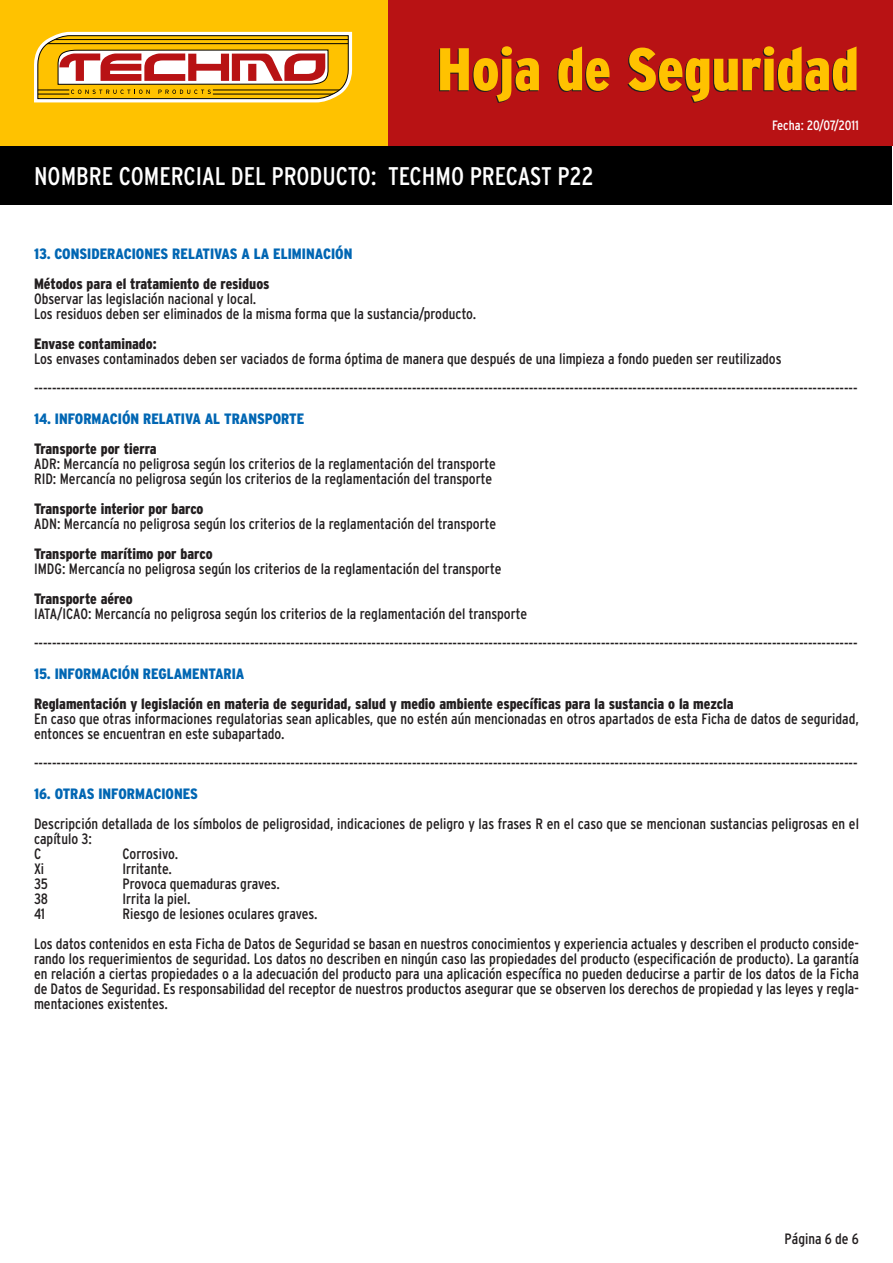
<style>
.page{position:relative;width:893px;height:1263px;background:#fff}
.page>*{position:absolute;margin:0;border:0;box-sizing:border-box;transform-origin:0 0}
.t1{font:900 condensed 60px "Interstate";color:#ffc200}
.t2{font:condensed 25.5px "Interstate";color:#fff}
.general{font:condensed 15px/15px "Interstate";color:#231f20}
.general-2{font:900 condensed 15px "Interstate";color:#231f20}
.ladillo_azul{font:900 condensed 15px "Interstate";color:#0166b3}
.t3{font:condensed 13.5px "Interstate";color:#fff}
</style>
<div class="page">
<div style="left:0;top:104px;width:892px;height:101px;background:#000"></div>
<div style="left:0;top:0;width:892px;height:145px;background:#ffc200"></div>
<div style="left:388px;top:0;width:504px;height:145px;background:#b81214"></div>
<svg style="left:34px;top:31px;width:319px;height:72px"></svg>
<h1 class="t1" style="left:437px;top:36px;width:423px">Hoja de Seguridad</h1>
<h2 class="t2" style="left:34px;top:162px;width:561px">NOMBRE COMERCIAL DEL PRODUCTO: TECHMO PRECAST P22</h2>
<p class="t3" style="left:772px;top:117px;width:88px">Fecha: 20/07/2011</p>
<p class="ladillo_azul" style="left:34px;top:245px;width:320px">13. CONSIDERACIONES RELATIVAS A LA ELIMINACIÓN</p>
<p class="general-2" style="left:34px;top:275px;width:237px">Métodos para el tratamiento de residuos</p>
<p class="general" style="left:34px;top:291px;width:224px">Observar las legislación nacional y local.</p>
<p class="general" style="left:34px;top:306px;width:444px">Los residuos deben ser eliminados de la misma forma que la sustancia/producto.</p>
<p class="general-2" style="left:34px;top:335px;width:124px">Envase contaminado:</p>
<p class="general" style="left:34px;top:351px;width:749px">Los envases contaminados deben ser vaciados de forma óptima de manera que después de una limpieza a fondo pueden ser reutilizados</p>
<p class="general" style="left:34px;top:381px;width:825px">---------------------------------------------------------------------------------------------------------------------------------------------------------------------------------------</p>
<p class="ladillo_azul" style="left:34px;top:410px;width:272px">14. INFORMACIÓN RELATIVA AL TRANSPORTE</p>
<p class="general-2" style="left:34px;top:440px;width:124px">Transporte por tierra</p>
<p class="general" style="left:34px;top:456px;width:463px">ADR: Mercancía no peligrosa según los criterios de la reglamentación del transporte</p>
<p class="general" style="left:34px;top:471px;width:460px">RID: Mercancía no peligrosa según los criterios de la reglamentación del transporte</p>
<p class="general-2" style="left:34px;top:500px;width:171px">Transporte interior por barco</p>
<p class="general" style="left:34px;top:516px;width:464px">ADN: Mercancía no peligrosa según los criterios de la reglamentación del transporte</p>
<p class="general-2" style="left:34px;top:545px;width:180px">Transporte marítimo por barco</p>
<p class="general" style="left:34px;top:561px;width:469px">IMDG: Mercancía no peligrosa según los criterios de la reglamentación del transporte</p>
<p class="general-2" style="left:34px;top:590px;width:100px">Transporte aéreo</p>
<p class="general" style="left:34px;top:606px;width:495px">IATA/ICAO: Mercancía no peligrosa según los criterios de la reglamentación del transporte</p>
<p class="general" style="left:34px;top:636px;width:825px">---------------------------------------------------------------------------------------------------------------------------------------------------------------------------------------</p>
<p class="ladillo_azul" style="left:34px;top:665px;width:212px">15. INFORMACIÓN REGLAMENTARIA</p>
<p class="general-2" style="left:34px;top:695px;width:701px">Reglamentación y legislación en materia de seguridad, salud y medio ambiente específicas para la sustancia o la mezcla</p>
<p class="general" style="left:34px;top:711px;width:826px">En caso que otras informaciones regulatorias sean aplicables, que no estén aún mencionadas en otros apartados de esta Ficha de datos de seguridad, entonces se encuentran en este subapartado.</p>
<p class="general" style="left:34px;top:756px;width:825px">---------------------------------------------------------------------------------------------------------------------------------------------------------------------------------------</p>
<p class="ladillo_azul" style="left:34px;top:785px;width:165px">16. OTRAS INFORMACIONES</p>
<p class="general" style="left:34px;top:816px;width:826px">Descripción detallada de los símbolos de peligrosidad, indicaciones de peligro y las frases R en el caso que se mencionan sustancias peligrosas en el capítulo 3:</p>
<p class="general" style="left:34px;top:846px;width:9px">C</p>
<p class="general" style="left:123px;top:846px;width:57px">Corrosivo.</p>
<p class="general" style="left:34px;top:861px;width:12px">Xi</p>
<p class="general" style="left:123px;top:861px;width:51px">Irritante.</p>
<p class="general" style="left:34px;top:876px;width:15px">35</p>
<p class="general" style="left:123px;top:876px;width:159px">Provoca quemaduras graves.</p>
<p class="general" style="left:34px;top:891px;width:15px">38</p>
<p class="general" style="left:123px;top:891px;width:70px">Irrita la piel.</p>
<p class="general" style="left:34px;top:906px;width:13px">41</p>
<p class="general" style="left:123px;top:906px;width:197px">Riesgo de lesiones oculares graves.</p>
<p class="general" style="left:34px;top:936px;width:826px;text-align:justify">Los datos contenidos en esta Ficha de Datos de Seguridad se basan en nuestros conocimientos y experiencia actuales y describen el producto conside&shy;rando los requerimientos de seguridad. Los datos no describen en ningún caso las propiedades del producto (especificación de producto). La garantía en relación a ciertas propiedades o a la adecuación del producto para una aplicación específica no pueden deducirse a partir de los datos de la Ficha de Datos de Seguridad. Es responsabilidad del receptor de nuestros productos asegurar que se observen los derechos de propiedad y las leyes y regla&shy;mentaciones existentes.</p>
<p class="general" style="left:785px;top:1231px;width:76px">Página 6 de 6</p>
</div>
